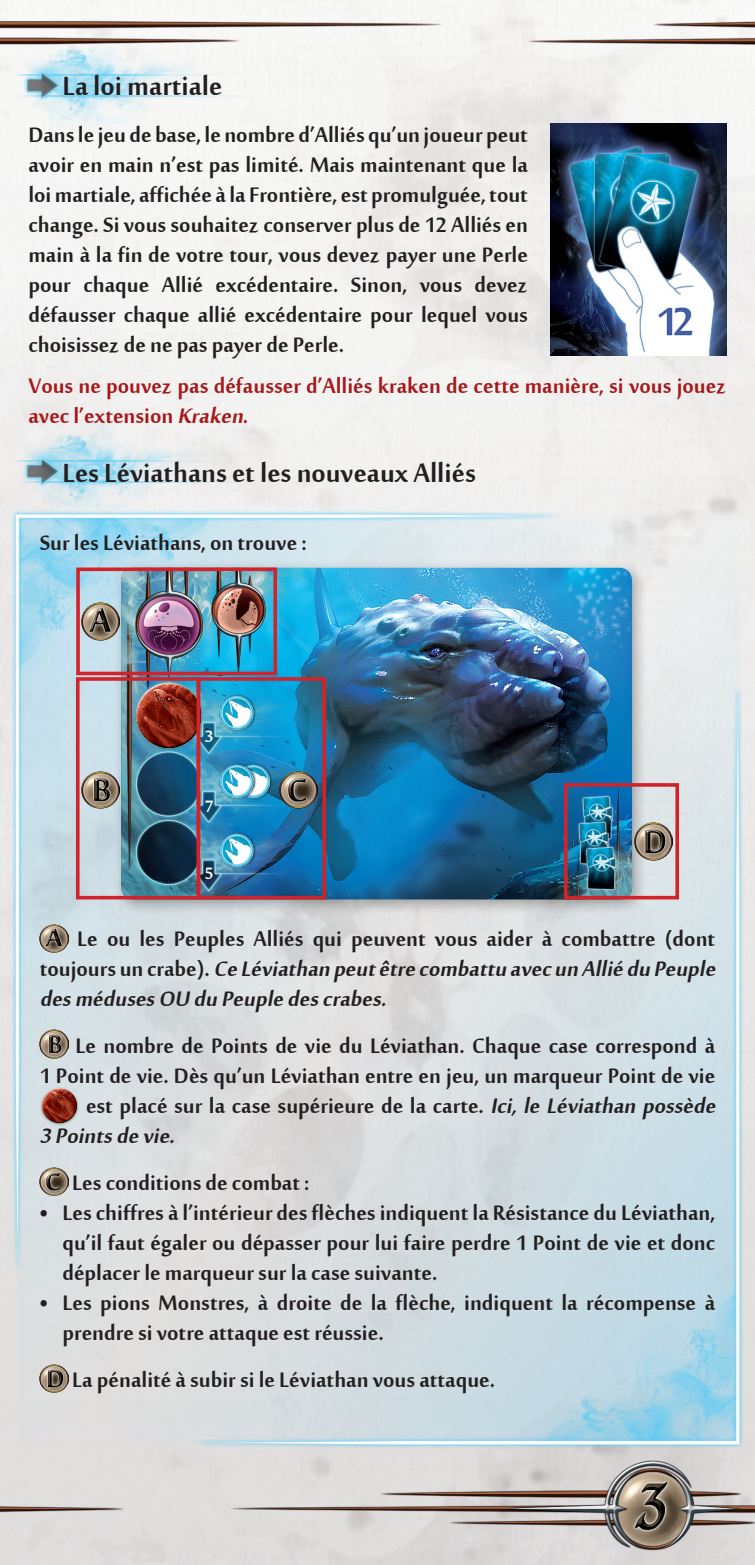
<style>
.page{position:relative;width:755px;height:1565px;background:#fff}
.page>*{position:absolute;margin:0;border:0;box-sizing:border-box;transform-origin:0 0}
.t1{font:40px "Mool Boran";color:#231f20}
.t2{font:32px/30px "Mool Boran";color:#231f20;text-align:justify}
.t3{font:italic 32px/30px "Mool Boran";color:#231f20}
.t4{font:32px/30px "Mool Boran";color:#a5181b}
.t5{font:25.2px "Mool Boran";color:#fff}
.s1{font-style:italic}
.s2{font-style:normal}
</style>
<div class="page">
<img style="left:0;top:0;width:754px;height:1565px">
<img style="left:625px;top:1473px;width:51px;height:67px">
<img style="left:11px;top:510px;width:732px;height:938px">
<div style="left:113px;top:560px;width:534px;height:355px;background:#231f20;opacity:.35"></div>
<img style="left:121px;top:568px;width:510px;height:331px">
<img style="left:215px;top:691px;width:95px;height:45px">
<img style="left:215px;top:759px;width:95px;height:46px">
<img style="left:215px;top:828px;width:95px;height:45px">
<img style="left:131px;top:682px;width:75px;height:71px">
<div style="left:76px;top:567px;width:201px;height:108px;border:4px solid #d1232a"></div>
<div style="left:76px;top:677px;width:124px;height:222px;border:4px solid #d1232a"></div>
<div style="left:196px;top:677px;width:130px;height:222px;border:4px solid #d1232a"></div>
<div style="left:563px;top:783px;width:115px;height:116px;border:4px solid #d1232a"></div>
<img style="left:40px;top:924px;width:28px;height:29px">
<img style="left:40px;top:1030px;width:28px;height:28px">
<div style="left:40px;top:1087px;width:40px;height:39px;background:#d8e1e4"></div>
<img style="left:40px;top:1085px;width:39px;height:40px">
<img style="left:40px;top:1167px;width:28px;height:28px">
<img style="left:40px;top:1364px;width:28px;height:28px">
<img style="left:82px;top:602px;width:37px;height:38px">
<img style="left:82px;top:771px;width:37px;height:38px">
<img style="left:280px;top:771px;width:37px;height:38px">
<img style="left:634px;top:822px;width:38px;height:38px">
<img style="left:8px;top:419px;width:239px;height:115px">
<img style="left:550px;top:124px;width:176px;height:231px">
<img style="left:8px;top:32px;width:239px;height:116px">
<p class="t1" style="left:62px;top:58px;width:161px">La loi martiale</p>
<p class="t2" style="left:28px;top:116px;width:501px">Dans le jeu de base, le nombre d’Alliés qu’un joueur peut avoir en main n’est pas limité. Mais maintenant que la loi martiale, affichée à la Frontière, est promulguée, tout change. Si vous souhaitez conserver plus de 12 Alliés en main à la fin de votre tour, vous devez payer une Perle pour chaque Allié excédentaire. Sinon, vous devez défausser chaque allié excédentaire pour lequel vous choisissez de ne pas payer de Perle.</p>
<p class="t4" style="left:28px;top:367px;width:699px">Vous ne pouvez pas défausser d’Alliés kraken de cette manière, si vous jouez avec l’extension <span class="s1">Kraken</span>.</p>
<p class="t1" style="left:62px;top:444px;width:415px">Les Léviathans et les nouveaux Alliés</p>
<p class="t2" style="left:40px;top:524px;width:268px">Sur les Léviathans, on trouve:</p>
<p class="t5" style="left:205px;top:719px;width:10px">3</p>
<p class="t5" style="left:205px;top:788px;width:10px">7</p>
<p class="t5" style="left:205px;top:856px;width:10px">5</p>
<p class="t3" style="left:40px;top:920px;width:685px;text-indent:37px"><span class="s2">Le ou les Peuples Alliés qui peuvent vous aider à combattre (dont t o u j o u rs u n c r a b e ) .</span> CeLéviathanpeutêtrecombattuavecunAlliéduPeuple desmédusesOUduPeupledescrabes.</p>
<p class="t2" style="left:75px;top:1027px;width:640px">Le nombre de Points de vie du Léviathan. Chaque case correspond à</p>
<p class="t2" style="left:40px;top:1057px;width:676px">1 Point de vie. Dès qu’un Léviathan entre en jeu, un marqueur Point de vie</p>
<p class="t2" style="left:86px;top:1087px;width:639px">est placé sur la case supérieure de la carte. <span class="s1">Ici,leLéviathanpossède</span></p>
<p class="t3" style="left:40px;top:1117px;width:145px">3Pointsdevie.</p>
<p class="t2" style="left:72px;top:1164px;width:239px">Les conditions de combat :</p>
<p class="t2" style="left:62px;top:1194px;width:653px;text-indent:-23px">• Les chiffres à l’intérieur des flèches indiquent la Résistance du Léviathan, qu’il faut égaler ou dépasser pour lui faire perdre 1 Point de vie et donc déplacer le marqueur sur la case suivante.</p>
<p class="t2" style="left:62px;top:1284px;width:653px;text-indent:-23px">• Les pions Monstres, à droite de la flèche, indiquent la récompense à prendre si votre attaque est réussie.</p>
<p class="t2" style="left:72px;top:1361px;width:424px">La pénalité à subir si le Léviathan vous attaque.</p>
</div>
